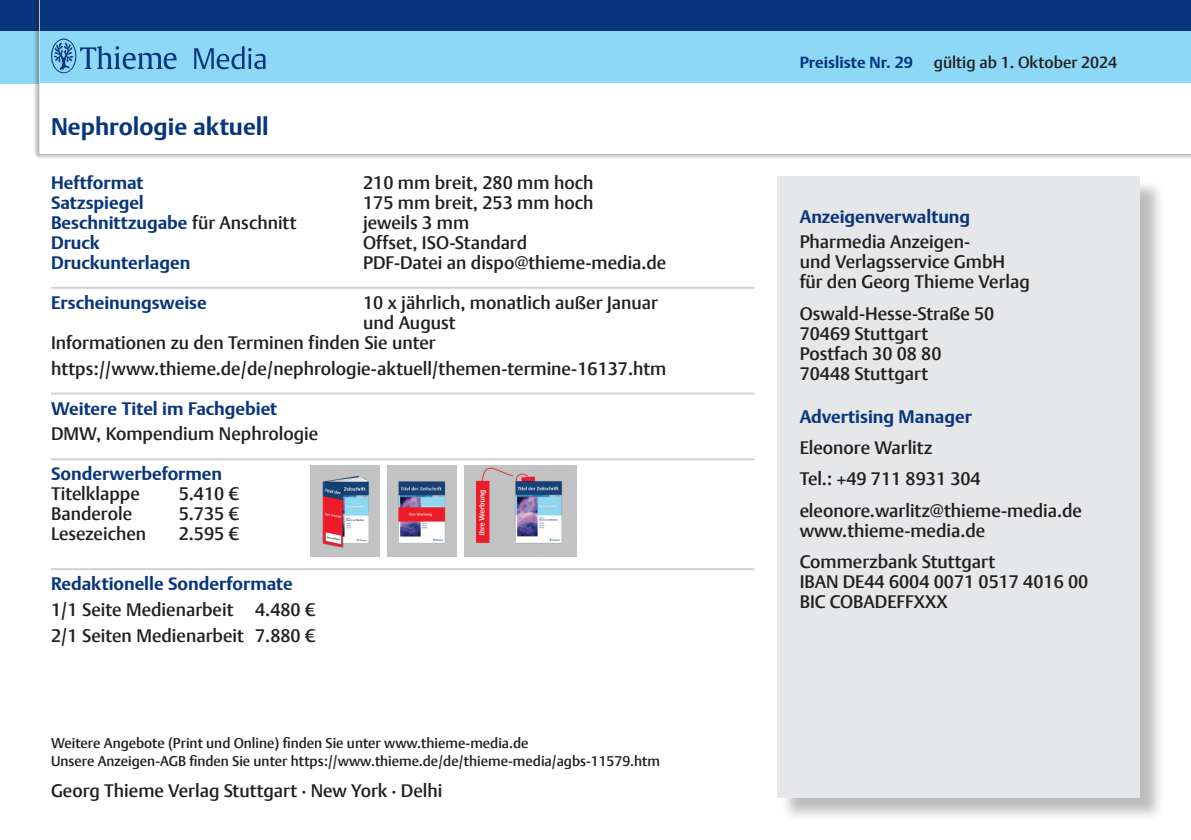
<style>
.page{position:relative;width:1191px;height:840px;background:#fff}
.page>*{position:absolute;margin:0;border:0;box-sizing:border-box;transform-origin:0 0}
.t1{font:700 24px "Thieme Argo 2011";color:#08357c}
.t2{font:500 18px/20px "Thieme Argo 2011";color:#231f20}
.t3{font:700 18px "Thieme Argo 2011";color:#08357c}
.t4{font:500 16px "Thieme Argo 2011";color:#231f20}
.t5{font:700 16px "Thieme Argo 2011";color:#08357c}
.t6{font:500 14px "Thieme Argo 2011";color:#231f20}
.s1{font-weight:500;color:#231f20}
</style>
<div class="page">
<div style="left:0;top:0;width:1191px;height:31px;background:#08357c"></div>
<div style="left:0;top:31px;width:1191px;height:52px;background:#8dd7f7"></div>
<div style="left:34px;top:0;width:1157px;height:158px;background:#231f20;opacity:.75"></div>
<div style="left:40px;top:0;width:1151px;height:31px;background:#08357c"></div>
<div style="left:40px;top:31px;width:1151px;height:52px;background:#8dd7f7"></div>
<div style="left:40px;top:83px;width:1151px;height:71px;background:#fff"></div>
<svg style="left:194px;top:46px;width:71px;height:23px"></svg>
<svg style="left:51px;top:39px;width:126px;height:35px"></svg>
<div style="left:779px;top:179px;width:386px;height:643px;background:#231f20;opacity:.3"></div>
<div style="left:777px;top:176px;width:363px;height:621px;background:#e6e7e9"></div>
<hr style="left:52px;top:286px;width:701px;height:2px;background:#d1d2d4">
<hr style="left:52px;top:392px;width:701px;height:2px;background:#d1d2d4">
<hr style="left:52px;top:458px;width:701px;height:2px;background:#d1d2d4">
<hr style="left:52px;top:568px;width:701px;height:2px;background:#d1d2d4">
<img style="left:310px;top:465px;width:70px;height:91px">
<img style="left:465px;top:465px;width:111px;height:91px">
<img style="left:388px;top:465px;width:69px;height:91px">
<h1 class="t1" style="left:51px;top:110px;width:219px">Nephrologie aktuell</h1>
<p class="t3" style="left:51px;top:170px;width:94px">Heftformat</p>
<p class="t2" style="left:363px;top:172px;width:232px">210 mm breit, 280 mm hoch</p>
<p class="t3" style="left:51px;top:190px;width:94px">Satzspiegel</p>
<p class="t2" style="left:363px;top:192px;width:232px">175 mm breit, 253 mm hoch</p>
<p class="t3" style="left:51px;top:210px;width:247px">Beschnittzugabe <span class="s1">für Anschnitt</span></p>
<p class="t2" style="left:363px;top:212px;width:107px">jeweils 3 mm</p>
<p class="t3" style="left:51px;top:230px;width:50px">Druck</p>
<p class="t2" style="left:363px;top:232px;width:166px">Offset, ISO-Standard</p>
<p class="t3" style="left:51px;top:250px;width:141px">Druckunterlagen</p>
<p class="t2" style="left:363px;top:252px;width:305px">PDF-Datei an dispo@thieme-media.de</p>
<p class="t3" style="left:51px;top:290px;width:157px">Erscheinungsweise</p>
<p class="t2" style="left:363px;top:292px;width:296px">10 x jährlich, monatlich außer Januar</p>
<p class="t2" style="left:363px;top:312px;width:94px">und August</p>
<p class="t2" style="left:51px;top:332px;width:386px">Informationen zu den Terminen finden Sie unter</p>
<p class="t2" style="left:51px;top:357px;width:617px">https://www.thieme.de/de/nephrologie-aktuell/themen-termine-16137.htm</p>
<p class="t3" style="left:51px;top:396px;width:228px">Weitere Titel im Fachgebiet</p>
<p class="t2" style="left:51px;top:423px;width:269px">DMW, Kompendium Nephrologie</p>
<p class="t3" style="left:51px;top:461px;width:173px">Sonderwerbeformen</p>
<p class="t2" style="left:51px;top:483px;width:90px">Titelklappe</p>
<p class="t2" style="left:179px;top:483px;width:62px">5.410 €</p>
<p class="t2" style="left:51px;top:503px;width:83px">Banderole</p>
<p class="t2" style="left:179px;top:503px;width:62px">5.735 €</p>
<p class="t2" style="left:51px;top:523px;width:97px">Lesezeichen</p>
<p class="t2" style="left:179px;top:523px;width:62px">2.595 €</p>
<p class="t3" style="left:51px;top:571px;width:243px">Redaktionelle Sonderformate</p>
<p class="t2" style="left:51px;top:596px;width:266px;line-height:25.6px">1/1 Seite Medienarbeit 4.480 €<br>2/1 Seiten Medienarbeit 7.880 €</p>
<p class="t6" style="left:51px;top:733px;width:479px">Weitere Angebote (Print und Online) finden Sie unter www.thieme-media.de</p>
<p class="t6" style="left:51px;top:751px;width:610px">Unsere Anzeigen-AGB finden Sie unter https://www.thieme.de/de/thieme-media/agbs-11579.htm</p>
<p class="t2" style="left:51px;top:780px;width:393px">Georg Thieme Verlag Stuttgart · New York · Delhi</p>
<p class="t5" style="left:799px;top:52px;width:115px">Preisliste Nr. 29</p>
<p class="t4" style="left:933px;top:52px;width:185px">gültig ab 1. Oktober 2024</p>
<p class="t3" style="left:799px;top:204px;width:172px">Anzeigenverwaltung</p>
<p class="t2" style="left:799px;top:231px;width:232px">Pharmedia Anzeigen-<br>und Verlagsservice GmbH für den Georg Thieme Verlag</p>
<p class="t2" style="left:799px;top:303px;width:196px">Oswald-Hesse-Straße 50<br>70469 Stuttgart<br>Postfach 30 08 80<br>70448 Stuttgart</p>
<p class="t3" style="left:799px;top:404px;width:174px">Advertising Manager</p>
<p class="t2" style="left:799px;top:431px;width:284px;line-height:31.4px">Eleonore Warlitz<br>Tel.: +49 711 8931 304 eleonore.warlitz@thieme-media.de</p>
<p class="t2" style="left:799px;top:514px;width:197px;line-height:31.4px">www.thieme-media.de<br>Commerzbank Stuttgart</p>
<p class="t2" style="left:799px;top:571px;width:290px">IBAN DE44 6004 0071 0517 4016 00<br>BIC COBADEFFXXX</p>
</div>
